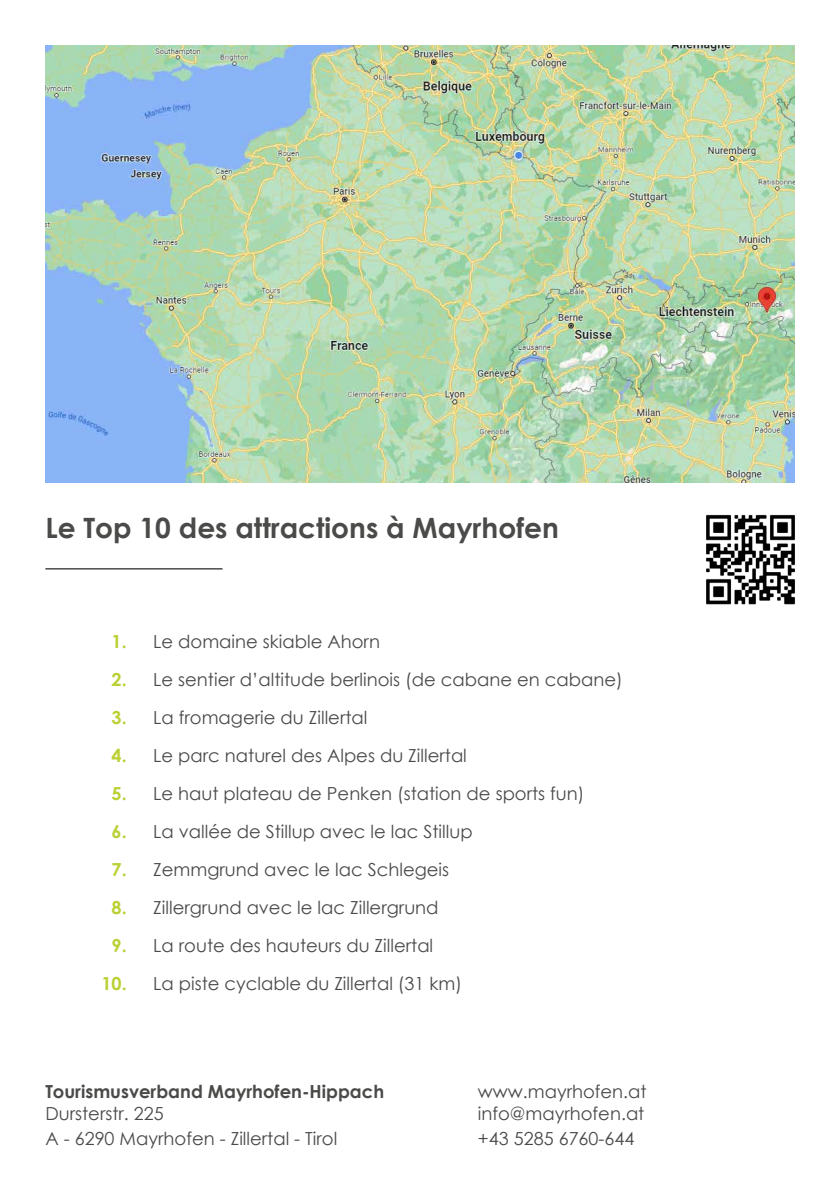
<style>
.page{position:relative;width:840px;height:1191px;background:#fff}
.page>*{position:absolute;margin:0;border:0;box-sizing:border-box;transform-origin:0 0}
.t1{font:700 28px "Century Gothic";color:#4a4a49}
.t2{font:18px/38px "Century Gothic";color:#4a4a49}
.t3{font:700 18px "Century Gothic";color:#4a4a49}
.t4{font:700 18px/38px "Century Gothic";color:#bbd034;text-align:center}
</style>
<div class="page">
<hr style="left:45px;top:568px;width:177px;height:1px;background:#4a4a49">
<img style="left:45px;top:45px;width:749px;height:437px">
<img style="left:706px;top:514px;width:89px;height:91px">
<h1 class="t1" style="left:45px;top:506px;width:514px">Le Top 10 des attractions à Mayrhofen</h1>
<p class="t4" style="left:101px;top:622px;width:27px">1.<br>2.<br>3.<br>4.<br>5.<br>6.<br>7.<br>8.<br>9.<br>10.</p>
<p class="t2" style="left:153px;top:622px;width:471px">Le domaine skiable Ahorn<br>Le sentier d’altitude berlinois (de cabane en cabane)<br>La fromagerie du Zillertal<br>Le parc naturel des Alpes du Zillertal<br>Le haut plateau de Penken (station de sports fun)<br>La vallée de Stillup avec le lac Stillup<br>Zemmgrund avec le lac Schlegeis<br>Zillergrund avec le lac Zillergrund<br>La route des hauteurs du Zillertal<br>La piste cyclable du Zillertal (31 km)</p>
<p class="t3" style="left:45px;top:1078px;width:340px">Tourismusverband Mayrhofen-Hippach</p>
<p class="t2" style="left:477px;top:1072px;width:170px">www.mayrhofen.at</p>
<p class="t2" style="left:45px;top:1094px;width:120px">Dursterstr. 225</p>
<p class="t2" style="left:477px;top:1094px;width:168px">info@mayrhofen.at</p>
<p class="t2" style="left:45px;top:1119px;width:293px">A - 6290 Mayrhofen - Zillertal - Tirol</p>
<p class="t2" style="left:477px;top:1119px;width:158px">+43 5285 6760-644</p>
</div>
